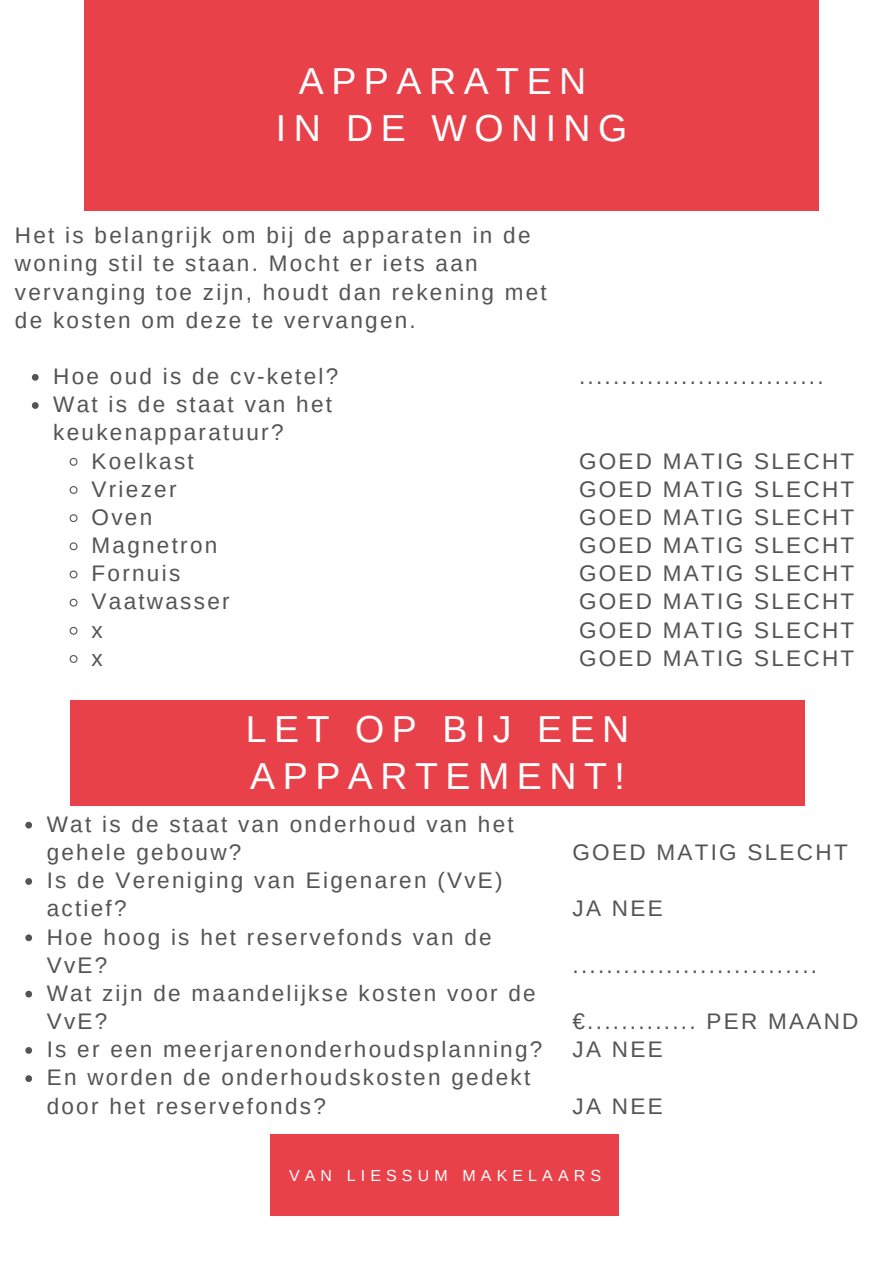
<style>
.page{position:relative;width:894px;height:1264px;background:#fff}
.page>*{position:absolute;margin:0;border:0;box-sizing:border-box;transform-origin:0 0}
.t1{font:37.5px/47.2px "Arimo";letter-spacing:.2em;color:#fff}
.t2{font:22.5px/28.2px "Arimo";letter-spacing:.1em;color:#545454}
.t3{font:16.05px "Arimo";letter-spacing:.32em;color:#fff}
</style>
<div class="page">
<div style="left:84px;top:0;width:734px;height:210px;background:#e9414a"></div>
<div style="left:270px;top:1134px;width:348px;height:81px;background:#e9414a"></div>
<svg style="left:32px;top:374px;width:7px;height:7px"></svg>
<svg style="left:32px;top:402px;width:7px;height:7px"></svg>
<svg style="left:69px;top:457px;width:9px;height:9px"></svg>
<svg style="left:69px;top:486px;width:9px;height:8px"></svg>
<svg style="left:69px;top:514px;width:9px;height:9px"></svg>
<svg style="left:69px;top:542px;width:9px;height:9px"></svg>
<svg style="left:69px;top:570px;width:9px;height:9px"></svg>
<svg style="left:69px;top:598px;width:9px;height:9px"></svg>
<svg style="left:69px;top:626px;width:9px;height:9px"></svg>
<svg style="left:69px;top:655px;width:9px;height:8px"></svg>
<div style="left:70px;top:700px;width:734px;height:105px;background:#e9414a"></div>
<svg style="left:25px;top:821px;width:7px;height:7px"></svg>
<svg style="left:25px;top:878px;width:7px;height:6px"></svg>
<svg style="left:25px;top:934px;width:7px;height:7px"></svg>
<svg style="left:25px;top:990px;width:7px;height:7px"></svg>
<svg style="left:25px;top:1047px;width:7px;height:6px"></svg>
<svg style="left:25px;top:1075px;width:7px;height:6px"></svg>
<p class="t1" style="left:299px;top:57px;width:289px">APPARATEN</p>
<p class="t1" style="left:275px;top:104px;width:353px">IN DE WONING</p>
<p class="t2" style="left:15px;top:221px;width:533px">Het is belangrijk om bij de apparaten in de woning stil te staan. Mocht er iets aan vervanging toe zijn, houdt dan rekening met de kosten om deze te vervangen.</p>
<p class="t2" style="left:53px;top:362px;width:286px">Hoe oud is de cv-ketel?</p>
<p class="t2" style="left:53px;top:390px;width:280px">Wat is de staat van het keukenapparatuur?</p>
<p class="t2" style="left:92px;top:446px;width:104px">Koelkast</p>
<p class="t2" style="left:92px;top:475px;width:86px">Vriezer</p>
<p class="t2" style="left:92px;top:503px;width:62px">Oven</p>
<p class="t2" style="left:92px;top:531px;width:127px">Magnetron</p>
<p class="t2" style="left:92px;top:559px;width:90px">Fornuis</p>
<p class="t2" style="left:92px;top:587px;width:139px">Vaatwasser</p>
<p class="t2" style="left:92px;top:615px;width:13px">x</p>
<p class="t2" style="left:92px;top:643px;width:13px">x</p>
<p class="t2" style="left:579px;top:362px;width:246px">.............................</p>
<p class="t2" style="left:579px;top:446px;width:276px">GOED MATIG SLECHT</p>
<p class="t2" style="left:579px;top:475px;width:276px">GOED MATIG SLECHT</p>
<p class="t2" style="left:579px;top:503px;width:276px">GOED MATIG SLECHT</p>
<p class="t2" style="left:579px;top:531px;width:276px">GOED MATIG SLECHT</p>
<p class="t2" style="left:579px;top:559px;width:276px">GOED MATIG SLECHT</p>
<p class="t2" style="left:579px;top:587px;width:276px">GOED MATIG SLECHT</p>
<p class="t2" style="left:579px;top:615px;width:276px">GOED MATIG SLECHT</p>
<p class="t2" style="left:579px;top:643px;width:276px">GOED MATIG SLECHT</p>
<p class="t1" style="left:246px;top:705px;width:385px">LET OP BIJ EEN<br>APPARTEMENT!</p>
<p class="t2" style="left:47px;top:810px;width:468px">Wat is de staat van onderhoud van het gehele gebouw?</p>
<p class="t2" style="left:47px;top:866px;width:457px">Is de Vereniging van Eigenaren (VvE) actief?</p>
<p class="t2" style="left:47px;top:922px;width:446px">Hoe hoog is het reservefonds van de<br>VvE?</p>
<p class="t2" style="left:47px;top:978px;width:490px">Wat zijn de maandelijkse kosten voor de<br>VvE?</p>
<p class="t2" style="left:47px;top:1035px;width:497px">Is er een meerjarenonderhoudsplanning?</p>
<p class="t2" style="left:47px;top:1063px;width:485px">En worden de onderhoudskosten gedekt door het reservefonds?</p>
<p class="t2" style="left:572px;top:838px;width:276px">GOED MATIG SLECHT</p>
<p class="t2" style="left:572px;top:894px;width:92px">JA NEE</p>
<p class="t2" style="left:572px;top:950px;width:246px">.............................</p>
<p class="t2" style="left:572px;top:1007px;width:287px">€............. PER MAAND</p>
<p class="t2" style="left:572px;top:1035px;width:92px">JA NEE</p>
<p class="t2" style="left:572px;top:1091px;width:92px">JA NEE</p>
<p class="t3" style="left:289px;top:1166px;width:313px">VAN LIESSUM MAKELAARS</p>
</div>
